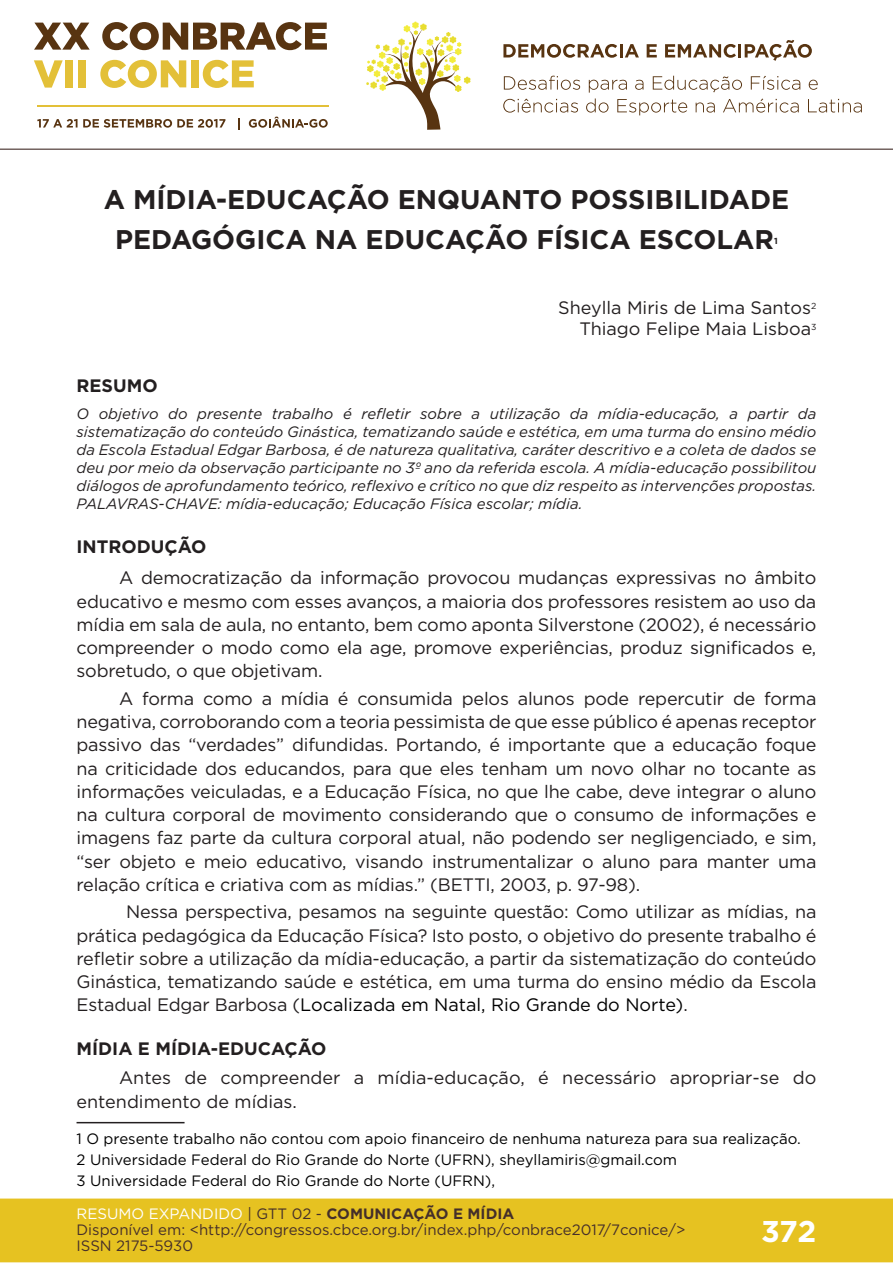
<style>
.page{position:relative;width:893px;height:1263px;background:#fff}
.page>*{position:absolute;margin:0;border:0;box-sizing:border-box;transform-origin:0 0}
.t1{font:700 30px "Gotham";color:#fff}
.t2{font:700 27px/40.5px "Gotham";color:#231f20;text-align:center}
.t3{font:18px/23.2px "Gotham";letter-spacing:-.005em;color:#231f20;text-align:justify}
.t4{font:700 18px "Gotham";color:#231f20}
.t5{font:italic 15px/18px "Gotham";color:#231f20;text-align:justify}
.t6{font:15px/21.3px "Gotham";color:#000001}
.t7{font:15px/16px "Gotham";color:#462f2a}
.t8{font:700 8.7px "Gotham";color:#231f20}
.s1{color:#000001}
.s2{color:#fff}
.s3{color:#442f2a}
.s4{font-weight:700;color:#442f2a}
</style>
<div class="page">
<div style="left:0;top:1198px;width:893px;height:64px;background:#e6c221;border:2px solid #e6c221"></div>
<svg style="left:34px;top:23px;width:56px;height:27px"></svg>
<svg style="left:102px;top:22px;width:225px;height:28px"></svg>
<svg style="left:34px;top:60px;width:29px;height:28px"></svg>
<div style="left:65px;top:60px;width:8px;height:27px;background:#e3c038"></div>
<div style="left:78px;top:60px;width:8px;height:27px;background:#e3c038"></div>
<svg style="left:100px;top:60px;width:86px;height:28px"></svg>
<div style="left:191px;top:60px;width:8px;height:27px;background:#e3c038"></div>
<svg style="left:203px;top:60px;width:51px;height:28px"></svg>
<svg style="left:37px;top:119px;width:188px;height:9px"></svg>
<svg style="left:238px;top:118px;width:2px;height:11px"></svg>
<svg style="left:249px;top:117px;width:79px;height:11px"></svg>
<hr style="left:37px;top:105px;width:291px;height:2px;background:#e3c038">
<svg style="left:366px;top:21px;width:105px;height:109px"></svg>
<svg style="left:503px;top:44px;width:136px;height:14px"></svg>
<svg style="left:647px;top:44px;width:10px;height:13px"></svg>
<svg style="left:665px;top:40px;width:147px;height:21px"></svg>
<svg style="left:504px;top:76px;width:76px;height:14px"></svg>
<svg style="left:809px;top:80px;width:9px;height:10px"></svg>
<svg style="left:503px;top:99px;width:75px;height:14px"></svg>
<svg style="left:586px;top:76px;width:214px;height:39px"></svg>
<svg style="left:808px;top:99px;width:54px;height:14px"></svg>
<hr style="left:0;top:149px;width:893px;height:1px;background:#442f2a">
<hr style="left:77px;top:1122px;width:108px;height:1px;background:#231f20">
<h2 class="t2" style="left:104px;top:179px;width:687px">A MÍDIA-EDUCAÇÃO ENQUANTO POSSIBILIDADE<br>PEDAGÓGICA NA EDUCAÇÃO FÍSICA ESCOLAR</h2>
<p class="t8" style="left:774px;top:235px;width:5px">1</p>
<p class="t3" style="left:558px;top:296px;width:260px;line-height:21.8px;text-align:right">Sheylla Miris de Lima Santos<sup>2<br></sup>Thiago Felipe Maia Lisboa<sup>3</sup></p>
<p class="t4" style="left:77px;top:374px;width:83px">RESUMO</p>
<p class="t5" style="left:77px;top:404px;width:741px">O objetivo do presente trabalho é refletir sobre a utilização da mídia-educação, a partir da sistematização do conteúdo Ginástica, tematizando saúde e estética, em uma turma do ensino médio da Escola Estadual Edgar Barbosa, é de natureza qualitativa, caráter descritivo e a coleta de dados se deu por meio da observação participante no 3º ano da referida escola. A mídia-educação possibilitou diálogos de aprofundamento teórico, reflexivo e crítico no que diz respeito as intervenções propostas.<br>PALAVRAS-CHAVE: mídia-educação; Educação Física escolar; mídia.</p>
<p class="t4" style="left:77px;top:534px;width:131px">INTRODUÇÃO</p>
<p class="t3" style="left:77px;top:566px;width:741px;text-indent:43px">A democratização da informação provocou mudanças expressivas no âmbito educativo e mesmo com esses avanços, a maioria dos professores resistem ao uso da mídia em sala de aula, no entanto, bem como aponta Silverstone (2002), é necessário compreender o modo como ela age, promove experiências, produz significados e, sobretudo, o que objetivam.</p>
<p class="t3" style="left:77px;top:686px;width:741px;text-indent:43px">A forma como a mídia é consumida pelos alunos pode repercutir de forma negativa, corroborando com a teoria pessimista de que esse público é apenas receptor passivo das “verdades” difundidas. Portando, é importante que a educação foque na criticidade dos educandos, para que eles tenham um novo olhar no tocante as informações veiculadas, e a Educação Física, no que lhe cabe, deve integrar o aluno na cultura corporal de movimento considerando que o consumo de informações e imagens faz parte da cultura corporal atual, não podendo ser negligenciado, e sim, “ser objeto e meio educativo, visando instrumentalizar o aluno para manter uma relação crítica e criativa com as mídias.” (BETTI, 2003, p. 97-98).</p>
<p class="t3" style="left:77px;top:900px;width:741px;text-indent:49px">Nessa perspectiva, pesamos na seguinte questão: Como utilizar as mídias, na prática pedagógica da Educação Física? Isto posto, o objetivo do presente trabalho é refletir sobre a utilização da mídia-educação, a partir da sistematização do conteúdo Ginástica, tematizando saúde e estética, em uma turma do ensino médio da Escola Estadual Edgar Barbosa (<span class="s1">Localizada em Natal, Rio Grande do Norte)</span>.</p>
<p class="t4" style="left:77px;top:1037px;width:251px">MÍDIA E MÍDIA-EDUCAÇÃO</p>
<p class="t3" style="left:77px;top:1065px;width:741px;line-height:24px;text-indent:43px">Antes de compreender a mídia-educação, é necessário apropriar-se do entendimento de mídias.</p>
<p class="t6" style="left:77px;top:1128px;width:726px">1 O presente trabalho não contou com apoio financeiro de nenhuma natureza para sua realização.<br>2 Universidade Federal do Rio Grande do Norte (UFRN), sheyllamiris@gmail.com<br>3 Universidade Federal do Rio Grande do Norte (UFRN),</p>
<p class="t7" style="left:77px;top:1205px;width:610px"><span class="s2">RESUMO EXPANDIDO</span> <span class="s3">| GTT 02 -</span> <span class="s4">COMUNICAÇÃO E MÍDIA<br></span>Disponível em: &lt;http://congressos.cbce.org.br/index.php/conbrace2017/7conice/&gt;<br>ISSN 2175-5930</p>
<h1 class="t1" style="left:761px;top:1212px;width:57px">372</h1>
</div>
